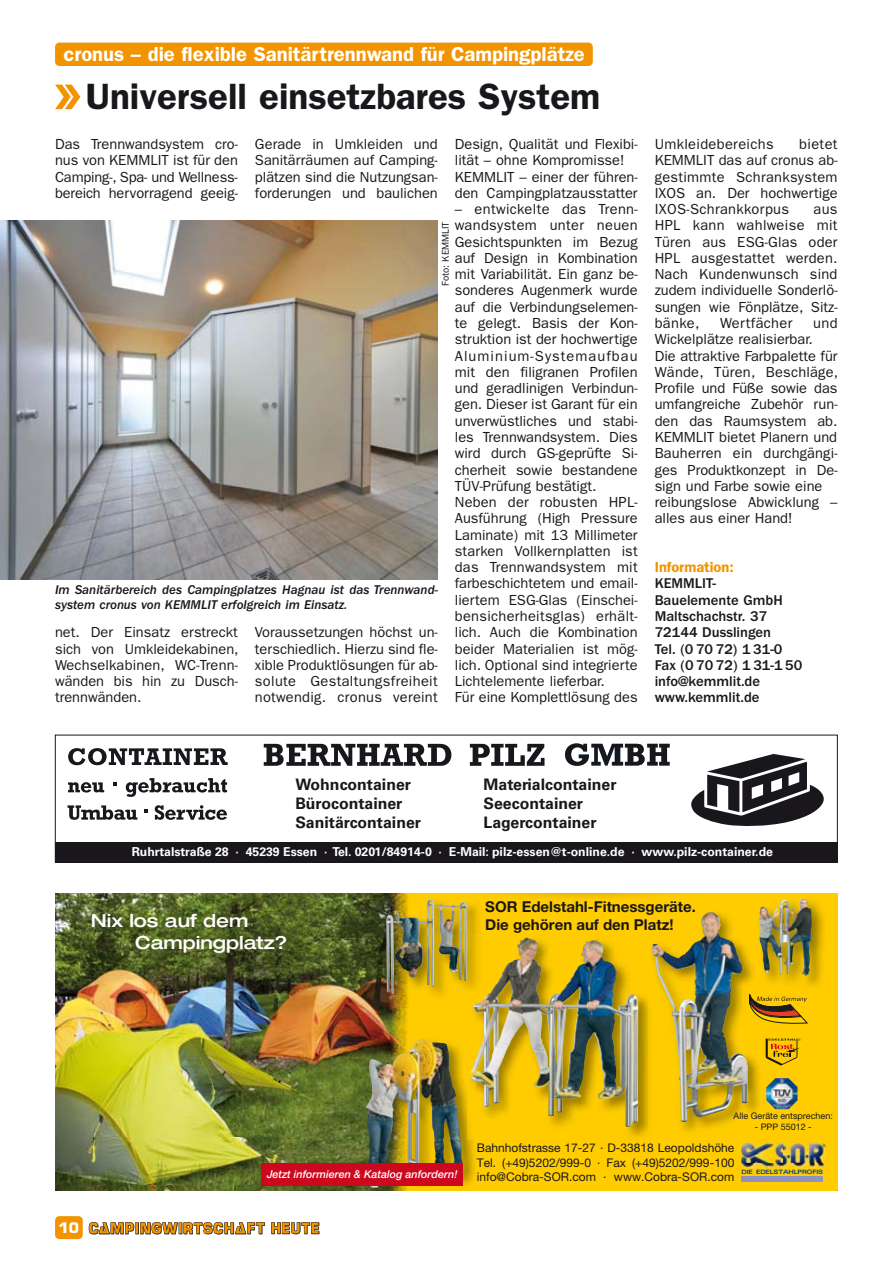
<style>
.page{position:relative;width:893px;height:1263px;background:#fff}
.page>*{position:absolute;margin:0;border:0;box-sizing:border-box;transform-origin:0 0}
.t1{font:600 36.75px "Franklin Gothic";color:#1a171c}
.t2{font:600 20.25px "Franklin Gothic";color:#fff}
.t3{font:500 expanded 18px/21.6px "Helvetica Neue LT Pro";color:#fff}
.t4{font:700 15.9px/18.6px "Univers LT";color:#1a171c}
.t5{font:700 15px/18px "Helvetica Neue LT Pro";color:#1a171c}
.t6{font:14.7px/16.2px "Franklin Gothic";color:#1a171c;text-align:justify}
.t7{font:500 14.7px/16.2px "Franklin Gothic";color:#1a171c}
.t8{font:14.7px "Franklin Gothic";letter-spacing:.025em;color:#1a171c}
.t9{font:600 14.7px "Franklin Gothic";color:#f29400}
.t10{font:700 14.25px "Eurostile";color:#fff}
.t11{font:italic 500 13.2px/14.7px "Franklin Gothic";color:#1a171c}
.t12{font:700 12.3px "Univers LT";color:#fff}
.t13{font:12px/14.4px "Helvetica Neue LT Pro";color:#1a171c;text-align:justify}
.t14{font:italic 500 10.8px "Helvetica Neue LT Pro";color:#fff}
.t15{font:9.75px "Franklin Gothic";color:#1a171c}
.t16{font:9px "Helvetica Neue LT Pro";color:#1a171c}
.t17{font:700 6.15px "Univers Extended BQ";letter-spacing:-.02em;color:#003d8f}
</style>
<div class="page">
<div style="left:55px;top:1216px;width:28px;height:23px;background:#f29400;border-radius:4px"></div>
<svg style="left:89px;top:1222px;width:176px;height:12px"></svg>
<svg style="left:271px;top:1222px;width:48px;height:12px"></svg>
<div style="left:55px;top:43px;width:538px;height:23px;background:#f29400;border-radius:4px"></div>
<svg style="left:55px;top:85px;width:25px;height:24px"></svg>
<img style="left:409px;top:954px;width:428px;height:207px">
<img style="left:55px;top:954px;width:354px;height:207px">
<svg style="left:55px;top:893px;width:782px;height:61px;background:#968b1a"></svg>
<img style="left:648px;top:909px;width:72px;height:49px">
<img style="left:651px;top:912px;width:60px;height:46px">
<img style="left:481px;top:935px;width:49px;height:67px">
<img style="left:648px;top:935px;width:3px;height:200px">
<img style="left:483px;top:938px;width:43px;height:63px">
<svg style="left:55px;top:1161px;width:782px;height:30px;background:#bca415"></svg>
<img style="left:736px;top:1138px;width:97px;height:39px">
<img style="left:741px;top:1141px;width:84px;height:27px">
<div style="left:741px;top:1176px;width:82px;height:5px;background:#8e93c4"></div>
<svg style="left:749px;top:994px;width:58px;height:29px;background:#bb8c0c"></svg>
<svg style="left:766px;top:1038px;width:34px;height:27px"></svg>
<img style="left:766px;top:1078px;width:32px;height:31px">
<img style="left:363px;top:1037px;width:113px;height:148px">
<img style="left:467px;top:1037px;width:9px;height:103px">
<img style="left:470px;top:1060px;width:6px;height:22px">
<img style="left:366px;top:1039px;width:56px;height:149px">
<img style="left:756px;top:896px;width:69px;height:93px">
<img style="left:756px;top:909px;width:5px;height:80px">
<img style="left:759px;top:899px;width:45px;height:44px">
<img style="left:383px;top:896px;width:98px;height:111px">
<img style="left:467px;top:935px;width:14px;height:72px">
<svg style="left:473px;top:1002px;width:8px;height:5px"></svg>
<img style="left:386px;top:899px;width:45px;height:95px">
<div style="left:262px;top:1163px;width:201px;height:23px;background:#cd071e"></div>
<img style="left:0;top:221px;width:438px;height:358px">
<svg style="left:691px;top:754px;width:133px;height:72px"></svg>
<svg style="left:565px;top:743px;width:104px;height:23px"></svg>
<svg style="left:264px;top:744px;width:187px;height:22px"></svg>
<svg style="left:470px;top:744px;width:74px;height:22px"></svg>
<svg style="left:68px;top:805px;width:69px;height:15px"></svg>
<svg style="left:144px;top:810px;width:4px;height:3px"></svg>
<svg style="left:155px;top:805px;width:72px;height:15px"></svg>
<svg style="left:68px;top:782px;width:36px;height:11px"></svg>
<svg style="left:113px;top:782px;width:4px;height:4px"></svg>
<svg style="left:126px;top:778px;width:101px;height:19px"></svg>
<svg style="left:68px;top:748px;width:160px;height:17px"></svg>
<div style="left:55px;top:842px;width:782px;height:20px;background:#1a171c"></div>
<div style="left:55px;top:735px;width:782px;height:127px;border:1px solid #1a171c"></div>
<h2 class="t2" style="left:64px;top:47px;width:523px">cronus – die flexible Sanitärtrennwand für Campingplätze</h2>
<h1 class="t1" style="left:86px;top:84px;width:516px">Universell einsetzbares System</h1>
<p class="t6" style="left:455px;top:137px;width:184px;text-align:left">Design, Qualität und Flexibi&shy;lität – ohne Kompromisse!<br>KEMMLIT – einer der führen&shy;den Campingplatzausstatter</p>
<p class="t6" style="left:455px;top:202px;width:184px;text-align:left">– entwickelte das Trenn&shy;wandsystem unter neuen<br>Gesichtspunkten im Bezug auf Design in Kombination mit Variabilität. Ein ganz be&shy;sonderes Augenmerk wurde auf die Verbindungselemen&shy;te gelegt. Basis der Kon&shy;struktion ist der hochwertige<br>Aluminium-Systemaufbau mit den filigranen Profilen und geradlinigen Verbindun&shy;gen. Dieser ist Garant für ein unverwüstliches und stabi&shy;les Trennwandsystem. Dies wird durch GS-geprüfte Si&shy;cherheit sowie bestandene<br>TÜV-Prüfung bestätigt.<br>Neben der robusten HPL-<br>Ausführung (High Pressure<br>Laminate) mit 13 Millimeter starken Vollkernplatten ist das Trennwandsystem mit farbeschichtetem und email&shy;liertem ESG-Glas (Einschei&shy;bensicherheitsglas) erhält&shy;lich. Auch die Kombination beider Materialien ist mög&shy;lich. Optional sind integrierte<br>Lichtelemente lieferbar.<br>Für eine Komplettlösung des</p>
<p class="t6" style="left:255px;top:137px;width:184px">Gerade in Umkleiden und Sanitärräumen auf Camping&shy;plätzen sind die Nutzungsan&shy;forderungen und baulichen</p>
<p class="t6" style="left:55px;top:137px;width:184px">Das Trennwandsystem cro&shy;nus von KEMMLIT ist für den Camping-, Spa- und Wellness&shy;bereich hervorragend geeig-</p>
<p class="t15" style="left:442px;top:286px;width:66px;rotate:-90deg">Foto: KEMMLIT</p>
<p class="t11" style="left:55px;top:584px;width:384px">Im Sanitärbereich des Campingplatzes Hagnau ist das Trennwand&shy;system cronus von KEMMLIT erfolgreich im Einsatz.</p>
<p class="t6" style="left:255px;top:625px;width:184px">Voraussetzungen höchst un&shy;terschiedlich. Hierzu sind fle&shy;xible Produktlösungen für ab&shy;solute Gestaltungsfreiheit notwendig. cronus vereint</p>
<p class="t6" style="left:55px;top:625px;width:185px">net. Der Einsatz erstreckt sich von Umkleidekabinen, Wechselkabinen, WC-Trenn&shy;wänden bis hin zu Dusch&shy;trennwänden.</p>
<p class="t6" style="left:655px;top:137px;width:184px;text-indent:145px">bietet KEMMLIT das auf cronus ab&shy;gestimmte Schranksystem IXOS an. Der hochwertige IXOS-Schrankkorpus</p>
<p class="t8" style="left:655px;top:139px;width:120px">Umkleidebereichs</p>
<p class="t6" style="left:655px;top:202px;width:184px;text-indent:159px">aus HPL kann wahlweise mit Türen aus ESG-Glas oder HPL ausgestattet werden.<br>Nach Kundenwunsch sind zudem individuelle Sonderlö&shy;sungen wie Fönplätze, Sitz&shy;bänke,</p>
<p class="t8" style="left:720px;top:318px;width:74px">Wertfächer</p>
<p class="t6" style="left:813px;top:316px;width:26px">und</p>
<p class="t6" style="left:655px;top:332px;width:185px;text-align:left">Wickelplätze realisierbar.<br>Die attraktive Farbpalette für<br>Wände, Türen, Beschläge,<br>Profile und Füße sowie das umfangreiche Zubehör run&shy;den das Raumsystem ab.<br>KEMMLIT bietet Planern und<br>Bauherren ein durchgängi&shy;ges Produktkonzept in De&shy;sign und Farbe sowie eine reibungslose Abwicklung – alles aus einer Hand!</p>
<p class="t9" style="left:655px;top:562px;width:81px">Information:</p>
<p class="t7" style="left:655px;top:577px;width:149px">KEMMLIT-<br>Bauelemente GmbH<br>Maltschachstr. 37<br>72144 Dusslingen<br>Tel. (0 70 72) 1 31-0<br>Fax (0 70 72) 1 31-1 50 info@kemmlit.de www.kemmlit.de</p>
<p class="t4" style="left:483px;top:776px;width:134px">Materialcontainer<br>Seecontainer<br>Lagercontainer</p>
<p class="t4" style="left:295px;top:776px;width:127px">Wohncontainer<br>Bürocontainer<br>Sanitärcontainer</p>
<p class="t12" style="left:132px;top:847px;width:643px">Ruhrtalstraße 28 · 45239 Essen · Tel. 0201/84914-0 · E-Mail: pilz-essen@t-online.de · www.pilz-container.de</p>
<p class="t3" style="left:135px;top:911px;width:154px;text-indent:-44px">Nix los auf dem<br>Campingplatz?</p>
<p class="t5" style="left:485px;top:899px;width:212px">SOR Edelstahl-Fitnessgeräte.<br>Die gehören auf den Platz!</p>
<p class="t10" style="left:59px;top:1222px;width:22px">10</p>
<p class="t14" style="left:267px;top:1171px;width:192px">Jetzt informieren &amp; Katalog anfordern!</p>
<p class="t16" style="left:733px;top:1112px;width:101px">Alle Geräte entsprechen:</p>
<p class="t16" style="left:755px;top:1123px;width:59px">- PPP 55012 -</p>
<p class="t13" style="left:477px;top:1142px;width:259px">Bahnhofstrasse 17-27 · D-33818 Leopoldshöhe Tel. (+49)5202/999-0 · Fax (+49)5202/999-100 info@Cobra-SOR.com · www.Cobra-SOR.com</p>
<p class="t17" style="left:741px;top:1169px;width:83px">DIE EDELSTAHLPROFIS</p>
</div>
